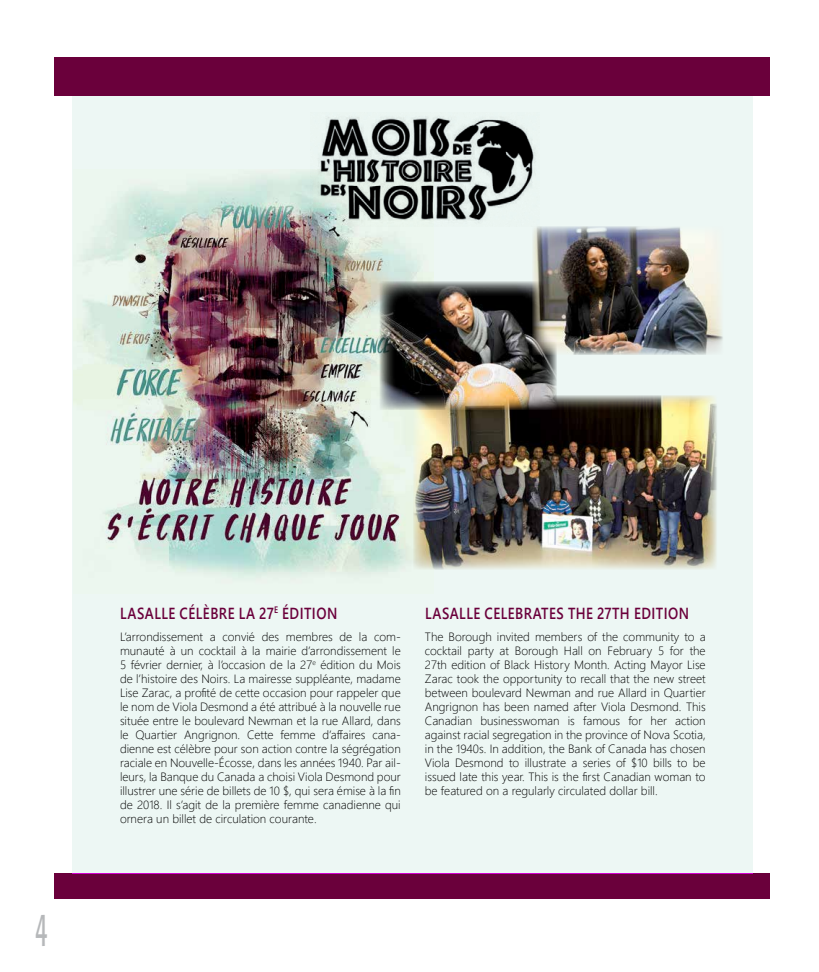
<style>
.page{position:relative;width:819px;height:972px;background:#fff}
.page>*{position:absolute;margin:0;border:0;box-sizing:border-box;transform-origin:0 0}
.t1{font:condensed 48px "Formata";color:#b6b8ba;scale:.56 1}
.t2{font:600 16px "Segoe UI";letter-spacing:.035em;color:#6a003b;scale:.84 1}
.t3{font:300 12px/14px "Segoe UI";color:#000;text-align:justify}
</style>
<div class="page">
<div style="left:72px;top:96px;width:681px;height:777px;background:#edf7f4"></div>
<img style="left:320px;top:116px;width:219px;height:111px">
<img style="left:73px;top:169px;width:361px;height:409px">
<div style="left:54px;top:58px;width:716px;height:38px;background:#6a003b"></div>
<div style="left:54px;top:873px;width:716px;height:26px;background:#6a003b"></div>
<img style="left:414px;top:395px;width:303px;height:174px">
<img style="left:380px;top:282px;width:177px;height:128px">
<img style="left:532px;top:227px;width:191px;height:127px">
<h1 class="t1" style="left:35px;top:901px;width:23px">4</h1>
<h2 class="t2" style="left:120px;top:600px;width:260px">LASALLE CÉLÈBRE LA 27<sup>E</sup> ÉDITION</h2>
<h2 class="t2" style="left:425px;top:600px;width:316px">LASALLE C ELEBRATES THE 27TH EDITION</h2>
<p class="t3" style="left:120px;top:629px;width:282px">L’arrondissement a convié des membres de la com&shy;munauté à un cocktail à la mairie d’arrondissement le 5 février dernier, à l’occasion de la 27<sup>e</sup> édition du Mois de l’histoire des Noirs. La mairesse suppléante, madame Lise Zarac, a profité de cette occasion pour rappeler que le nom de Viola Desmond a été attribué à la nouvelle rue située entre le boulevard Newman et la rue Allard, dans le Quartier Angrignon. Cette femme d’affaires cana&shy;dienne est célèbre pour son action contre la ségrégation raciale en Nouvelle-Écosse, dans les années 1940. Par ail&shy;leurs, la Banque du Canada a choisi Viola Desmond pour illustrer une série de billets de 10 $, qui sera émise à la fin de 2018. Il s’agit de la première femme canadienne qui ornera un billet de circulation courante.</p>
<p class="t3" style="left:425px;top:629px;width:282px">The Borough invited members of the community to a cocktail party at Borough Hall on February 5 for the 27th edition of Black History Month. Acting Mayor Lise Zarac took the opportunity to recall that the new street between boulevard Newman and rue Allard in Quartier Angrignon has been named after Viola Desmond. This Canadian businesswoman is famous for her action against racial segregation in the province of Nova Scotia, in the 1940s. In addition, the Bank of Canada has chosen Viola Desmond to illustrate a series of $10 bills to be issued late this year. This is the first Canadian woman to be featured on a regularly circulated dollar bill.</p>
</div>
